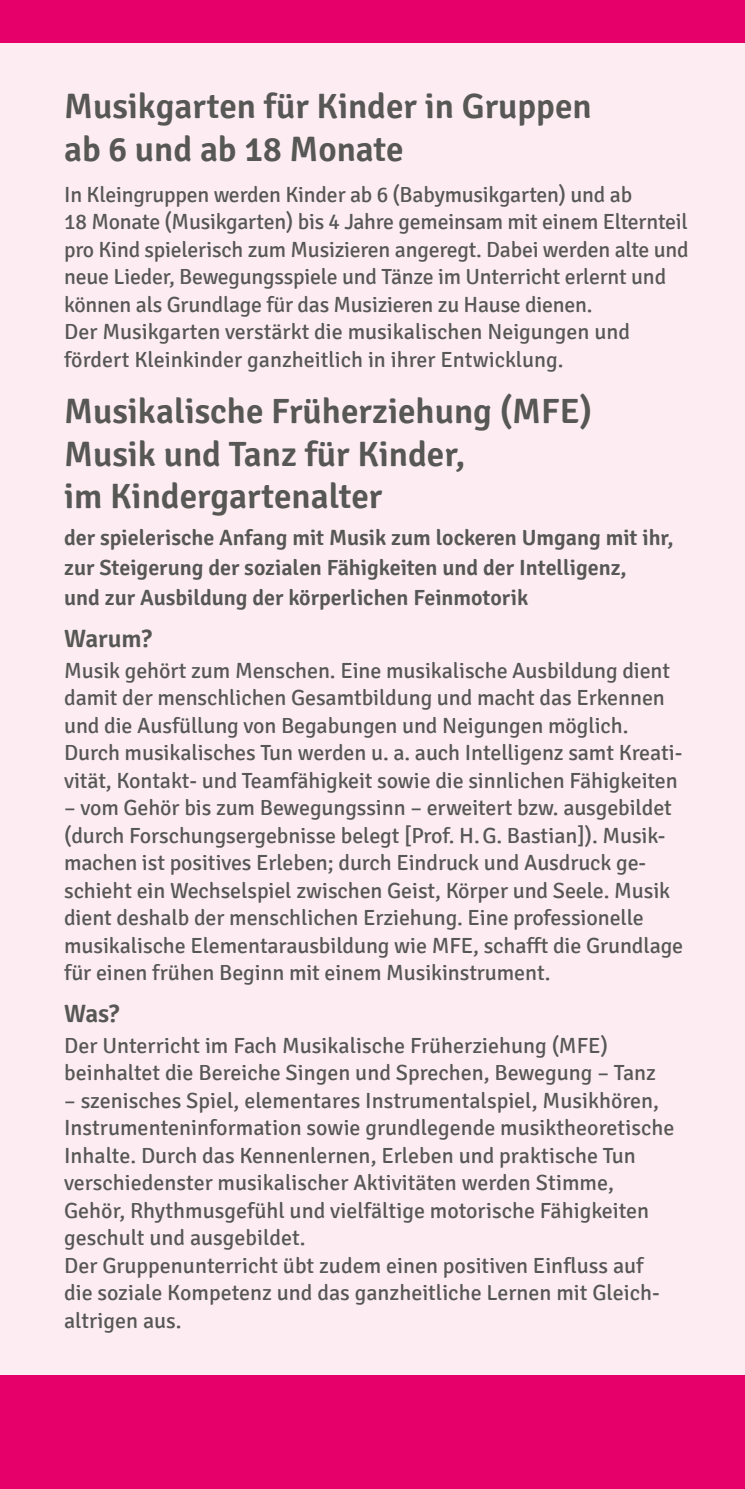
<style>
.page{position:relative;width:745px;height:1489px;background:#fff}
.page>*{position:absolute;margin:0;border:0;box-sizing:border-box;transform-origin:0 0}
.t1{font:600 35px/42.5px "Signika";color:#575756}
.t2{font:600 25px "Signika";color:#575756}
.t3{font:22px/27.5px "Signika";letter-spacing:-.005em;color:#575756}
.t4{font:600 22px/30px "Signika";color:#575756}
</style>
<div class="page">
<div style="left:0;top:0;width:744px;height:1488px;background:#fdedf2"></div>
<div style="left:0;top:0;width:744px;height:43px;background:#e60069"></div>
<div style="left:0;top:1375px;width:744px;height:113px;background:#e60069"></div>
<h1 class="t1" style="left:64px;top:85px;width:529px">Musikgarten für Kinder in Gruppen ab 6 und ab 18 Monate</h1>
<p class="t3" style="left:64px;top:181px;width:625px">In Kleingruppen werden Kinder ab 6 (Babymusikgarten) und ab<br>18 Monate (Musikgarten) bis 4 Jahre gemeinsam mit einem Elternteil pro Kind spielerisch zum Musizieren angeregt. Dabei werden alte und neue Lieder, Bewegungsspiele und Tänze im Unterricht erlernt und können als Grundlage für das Musizieren zu Hause dienen.<br>Der Musikgarten verstärkt die musikalischen Neigungen und fördert Kleinkinder ganzheitlich in ihrer Entwicklung.</p>
<h1 class="t1" style="left:64px;top:390px;width:529px">Musikalische Früherziehung (MFE)<br>Musik und Tanz für Kinder,<br>im Kindergartenalter</h1>
<p class="t4" style="left:64px;top:523px;width:610px">der spielerische Anfang mit Musik zum lockeren Umgang mit ihr, zur Steigerung der sozialen Fähigkeiten und der Intelligenz,<br>und zur Ausbildung der körperlichen Feinmotorik</p>
<p class="t2" style="left:64px;top:623px;width:89px">Warum?</p>
<p class="t3" style="left:64px;top:657px;width:619px">Musik gehört zum Menschen. Eine musikalische Ausbildung dient damit der menschlichen Gesamtbildung und macht das Erkennen und die Ausfüllung von Begabungen und Neigungen möglich.<br>Durch musikalisches Tun werden u. a. auch Intelligenz samt Kreati&shy;vität, Kontakt- und Teamfähigkeit sowie die sinnlichen Fähigkeiten</p>
<p class="t3" style="left:64px;top:794px;width:620px">– vom Gehör bis zum Bewegungssinn – erweitert bzw. ausgebildet (durch Forschungsergebnisse belegt [Prof. H.G. Bastian]). Musik&shy;machen ist positives Erleben; durch Eindruck und Ausdruck ge&shy;schieht ein Wechselspiel zwischen Geist, Körper und Seele. Musik dient deshalb der menschlichen Erziehung. Eine professionelle musikalische Elementarausbildung wie MFE, schafft die Grundlage für einen frühen Beginn mit einem Musikinstrument.</p>
<p class="t2" style="left:64px;top:998px;width:57px">Was?</p>
<p class="t3" style="left:64px;top:1031px;width:593px">Der Unterricht im Fach Musikalische Früherziehung (MFE) beinhaltet die Bereiche Singen und Sprechen, Bewegung – Tanz</p>
<p class="t3" style="left:64px;top:1086px;width:611px">– szenisches Spiel, elementares Instrumentalspiel, Musikhören, Instrumenteninformation sowie grundlegende musiktheoretische Inhalte. Durch das Kennenlernen, Erleben und praktische Tun verschiedenster musikalischer Aktivitäten werden Stimme, Gehör, Rhythmusgefühl und vielfältige motorische Fähigkeiten geschult und ausgebildet.<br>Der Gruppenunterricht übt zudem einen positiven Einfluss auf die soziale Kompetenz und das ganzheitliche Lernen mit Gleich&shy;altrigen aus.</p>
</div>
